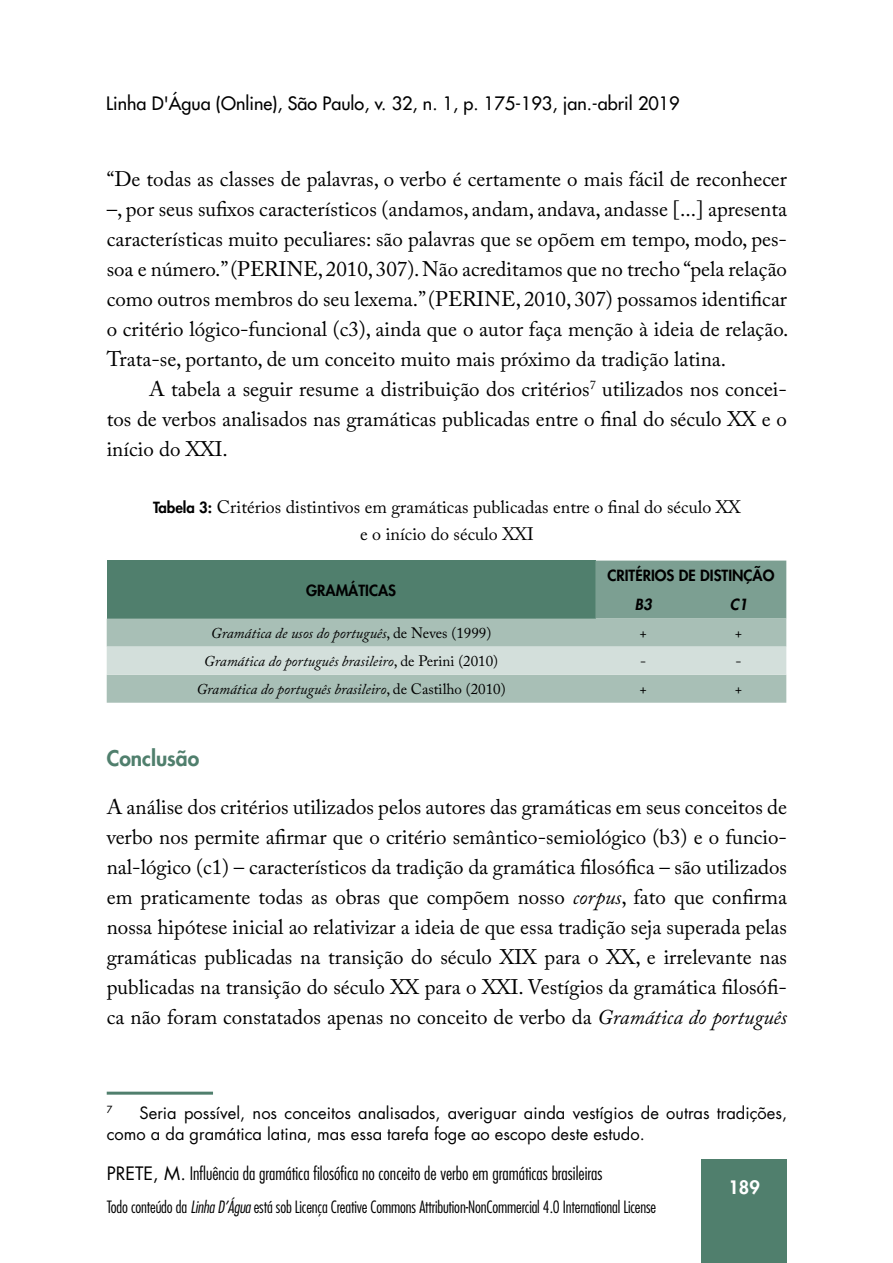
<style>
.page{position:relative;width:893px;height:1263px;background:#fff}
.page>*{position:absolute;margin:0;border:0;box-sizing:border-box;transform-origin:0 0}
._1__texto_corrido{font:21px/30px "Adobe Caslon Pro";color:#000;text-align:justify}
._1_1_texto_corrido{font:21px/30px "Adobe Caslon Pro";color:#000;text-align:justify}
._2__subtítulo{font:800 21px "Futura LT";color:#507f6d}
._3__legenda{font:18px/27px "Adobe Caslon Pro";color:#000;text-align:center}
.t1{font:300 condensed 18px "Futura LT";color:#000}
.t2{font:18px "Futura LT";color:#000}
.t3{font:800 18px "Futura LT";color:#fff}
._5__Nota_de_rodapé{font:16.5px/21px "Futura LT";color:#000}
.t4{font:300 condensed 16.5px "Futura LT";letter-spacing:-.01em;color:#000}
._3_1_tabela{font:italic 15px "Adobe Caslon Pro";color:#000}
._3_1_tabela-2{font:800 15px "Futura LT";color:#000}
._3_1_tabela-3{font:15px "Adobe Caslon Pro";color:#000}
._3_1_tabela-4{font:italic 800 15px "Futura LT";color:#000}
._5__Nota_de_rodapé-2{font:9.6px "Futura LT";color:#000}
.s1{font-family:"Futura LT";font-weight:800;font-size:15px}
.s2{font-style:normal}
.s3{font-style:italic}
.s4{font-weight:400;font-stretch:normal}
</style>
<div class="page">
<div style="left:702px;top:1159px;width:85px;height:104px;background:#507f6d"></div>
<div style="left:107px;top:561px;width:488px;height:58px;background:#507f6d"></div>
<div style="left:595px;top:561px;width:191px;height:58px;background:#7c9f92"></div>
<div style="left:107px;top:619px;width:679px;height:84px;background:#a8bfb6"></div>
<div style="left:107px;top:647px;width:679px;height:28px;background:#d3dfdb"></div>
<hr style="left:107px;top:1092px;width:106px;height:3px;background:#507f6d">
<p class="t2" style="left:106px;top:91px;width:575px">Linha D'Água (Online), São Paulo, v. 32, n. 1, p. 175-193, jan.-abril 2019</p>
<p class="_1__texto_corrido" style="left:107px;top:163px;width:683px">“De todas as classes de palavras, o verbo é certamente o mais fácil de reconhecer –, por seus sufixos característicos (andamos, andam, andava, andasse [...] apresenta características muito peculiares: são palavras que se opõem em tempo, modo, pes&shy;soa e número.” (PERINE, 2010, 307). Não acreditamos que no trecho “pela relação como outros membros do seu lexema.” (PERINE, 2010, 307) possamos identificar o critério lógico-funcional (c3), ainda que o autor faça menção à ideia de relação.<br>Trata-se, portanto, de um conceito muito mais próximo da tradição latina.</p>
<p class="_1__texto_corrido" style="left:107px;top:373px;width:682px;text-indent:43px">A tabela a seguir resume a distribuição dos critérios<sup>7</sup> utilizados nos concei&shy;tos de verbos analisados nas gramáticas publicadas entre o final do século XX e o início do XXI.</p>
<p class="_3__legenda" style="left:153px;top:493px;width:589px"><span class="s1">Tabela 3:</span> Critérios distintivos em gramáticas publicadas entre o final do século XX e o início do século XXI</p>
<p class="_3_1_tabela-2" style="left:306px;top:580px;width:91px">GRAMÁTICAS</p>
<p class="_3_1_tabela-2" style="left:607px;top:565px;width:168px">CRITÉRIOS DE DISTINÇÃO</p>
<p class="_3_1_tabela-4" style="left:635px;top:595px;width:18px">B3</p>
<p class="_3_1_tabela-4" style="left:730px;top:595px;width:19px">C1</p>
<p class="_3_1_tabela" style="left:211px;top:624px;width:282px">Gramática de usos do português<span class="s2">, de Neves (1999)</span></p>
<p class="_3_1_tabela-3" style="left:639px;top:624px;width:9px">+</p>
<p class="_3_1_tabela-3" style="left:735px;top:624px;width:9px">+</p>
<p class="_3_1_tabela" style="left:204px;top:652px;width:296px">Gramática do português brasileiro<span class="s2">, de Perini (2010)</span></p>
<p class="_3_1_tabela-3" style="left:640px;top:652px;width:8px">-</p>
<p class="_3_1_tabela-3" style="left:736px;top:652px;width:8px">-</p>
<p class="_3_1_tabela" style="left:196px;top:680px;width:311px">Gramática do português brasileiro<span class="s2">, de Castilho (2010)</span></p>
<p class="_3_1_tabela-3" style="left:639px;top:680px;width:9px">+</p>
<p class="_3_1_tabela-3" style="left:735px;top:680px;width:9px">+</p>
<p class="_2__subtítulo" style="left:107px;top:744px;width:94px">Conclusão</p>
<p class="_1_1_texto_corrido" style="left:107px;top:791px;width:682px">A análise dos critérios utilizados pelos autores das gramáticas em seus conceitos de verbo nos permite afirmar que o critério semântico-semiológico (b3) e o funcio&shy;nal-lógico (c1) – característicos da tradição da gramática filosófica – são utilizados em praticamente todas as obras que compõem nosso <span class="s3">corpus</span>, fato que confirma nossa hipótese inicial ao relativizar a ideia de que essa tradição seja superada pelas gramáticas publicadas na transição do século XIX para o XX, e irrelevante nas publicadas na transição do século XX para o XXI. Vestígios da gramática filosófi&shy;ca não foram constatados apenas no conceito de verbo da <span class="s3">Gramática do português</span></p>
<p class="_5__Nota_de_rodapé" style="left:107px;top:1102px;width:682px;text-indent:33px">Seria possível, nos conceitos analisados, averiguar ainda vestígios de outras tradições, como a da gramática latina, mas essa tarefa foge ao escopo deste estudo.</p>
<p class="_5__Nota_de_rodapé-2" style="left:107px;top:1103px;width:7px">7</p>
<p class="t1" style="left:107px;top:1162px;width:497px"><span class="s4">PRETE, M.</span> Influência da gramática filosófica no conceito de verbo em gramáticas brasileiras</p>
<p class="t4" style="left:107px;top:1197px;width:551px">Todo conteúdo da <span class="s3">Linha D’Água</span> está sob Licença Creative Commons Attribution-NonCommercial 4.0 International License</p>
<p class="t3" style="left:728px;top:1175px;width:33px">189</p>
</div>
